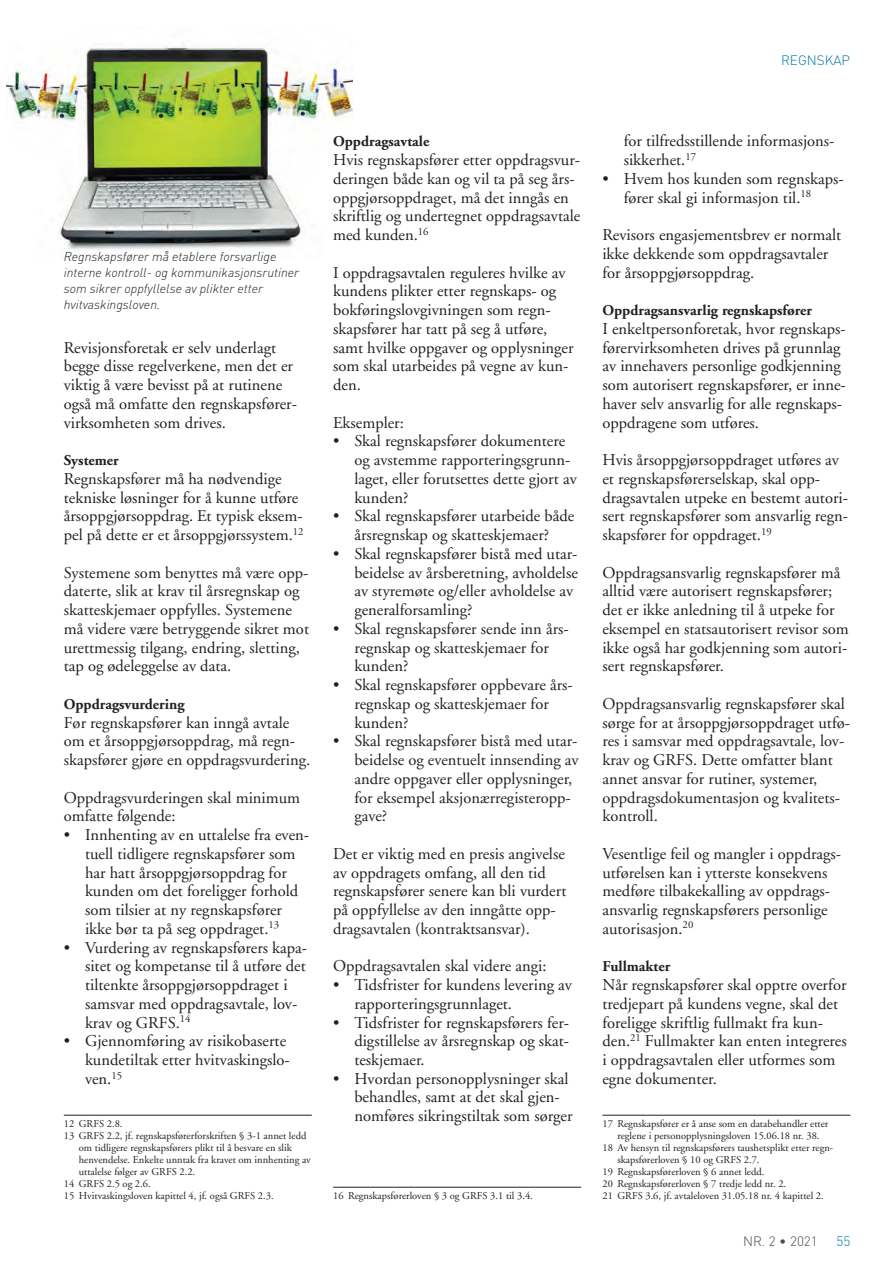
<style>
.page{position:relative;width:893px;height:1263px;background:#fff}
.page>*{position:absolute;margin:0;border:0;box-sizing:border-box;transform-origin:0 0}
.t1{font:16.5px/18.8px "Adobe Garamond";color:#231f20}
.t2{font:700 15px "Adobe Garamond";color:#231f20}
.t3{font:300 13.5px "DIN";color:#0079a3}
.t4{font:300 13.5px "DIN";color:#4b4c4d}
.t5{font:italic 300 12.75px/15.8px "DIN";color:#231f20}
.t6{font:10.5px "Adobe Garamond";color:#231f20}
</style>
<div class="page">
<img style="left:6px;top:43px;width:347px;height:207px">
<hr style="left:64px;top:1115px;width:248px;height:1px;background:#231f20">
<hr style="left:333px;top:1187px;width:248px;height:1px;background:#231f20">
<hr style="left:602px;top:1115px;width:248px;height:1px;background:#231f20">
<p class="t3" style="left:781px;top:52px;width:19px">REGNSKAP</p>
<p class="t5" style="left:64px;top:249px;width:237px">Regnskapsfører må etablere forsvarlige interne kontroll- og kommunikasjonsrutiner som sikrer oppfyllelse av plikter etter hvitvaskingsloven.</p>
<p class="t1" style="left:64px;top:338px;width:235px">Revisjonsforetak er selv underlagt begge disse regelverkene, men det er viktig å være bevisst på at rutinene også må omfatte den regnskapsfører&shy;virksomheten som drives.</p>
<p class="t2" style="left:64px;top:452px;width:57px">Systemer</p>
<p class="t1" style="left:64px;top:470px;width:241px">Regnskapsfører må ha nødvendige tekniske løsninger for å kunne utføre årsoppgjørsoppdrag. Et typisk eksem&shy;pel på dette er et årsoppgjørssystem.<sup>12</sup></p>
<p class="t1" style="left:64px;top:563px;width:247px">Systemene som benyttes må være opp&shy;daterte, slik at krav til årsregnskap og skatteskjemaer oppfylles. Systemene må videre være betryggende sikret mot urettmessig tilgang, endring, sletting, tap og ødeleggelse av data.</p>
<p class="t2" style="left:64px;top:696px;width:122px">Oppdragsvurdering</p>
<p class="t1" style="left:64px;top:713px;width:248px">Før regnskapsfører kan inngå avtale om et årsoppgjørsoppdrag, må regn&shy;skapsfører gjøre en oppdragsvurdering.</p>
<p class="t1" style="left:64px;top:788px;width:238px">Oppdragsvurderingen skal minimum omfatte følgende:</p>
<p class="t1" style="left:85px;top:826px;width:226px;text-indent:-21px">• Innhenting av en uttalelse fra even&shy;tuell tidligere regnskapsfører som har hatt årsoppgjørsoppdrag for kunden om det foreligger forhold som tilsier at ny regnskapsfører ikke bør ta på seg oppdraget.<sup>13</sup></p>
<p class="t1" style="left:85px;top:938px;width:224px;text-indent:-21px">• Vurdering av regnskapsførers kapa&shy;sitet og kompetanse til å utføre det tiltenkte årsoppgjørsoppdraget i samsvar med oppdragsavtale, lov&shy;krav og GRFS.<sup>14</sup></p>
<p class="t1" style="left:85px;top:1032px;width:206px;text-indent:-21px">• Gjennomføring av risikobaserte kundetiltak etter hvitvaskingslo&shy;ven.<sup>15</sup></p>
<p class="t6" style="left:64px;top:1118px;width:60px">12 GRFS 2.8.</p>
<p class="t6" style="left:64px;top:1130px;width:244px">13 GRFS 2.2, jf. regnskapsførerforskriften § 3-1 annet ledd</p>
<p class="t6" style="left:79px;top:1142px;width:215px">om tidligere regnskapsførers plikt til å besvare en slik</p>
<p class="t6" style="left:79px;top:1154px;width:234px">henvendelse. Enkelte unntak fra kravet om innhenting av</p>
<p class="t6" style="left:79px;top:1166px;width:118px">uttalelse følger av GRFS 2.2.</p>
<p class="t6" style="left:64px;top:1178px;width:88px">14 GRFS 2.5 og 2.6.</p>
<p class="t6" style="left:64px;top:1190px;width:211px">15 Hvitvaskingsloven kapittel 4, jf. også GRFS 2.3.</p>
<p class="t2" style="left:333px;top:133px;width:98px">Oppdragsavtale</p>
<p class="t1" style="left:333px;top:151px;width:249px">Hvis regnskapsfører etter oppdragsvur&shy;deringen både kan og vil ta på seg års&shy;oppgjørsoppdraget, må det inngås en skriftlig og undertegnet oppdragsavtale med kunden.<sup>16</sup></p>
<p class="t1" style="left:333px;top:263px;width:242px">I oppdragsavtalen reguleres hvilke av kundens plikter etter regnskaps- og bokføringslovgivningen som regn&shy;skapsfører har tatt på seg å utføre, samt hvilke oppgaver og opplysninger som skal utarbeides på vegne av kun&shy;den.</p>
<p class="t1" style="left:333px;top:413px;width:72px">Eksempler:</p>
<p class="t1" style="left:354px;top:432px;width:224px;text-indent:-21px">• Skal regnskapsfører dokumentere og avstemme rapporteringsgrunn&shy;laget, eller forutsettes dette gjort av kunden?</p>
<p class="t1" style="left:333px;top:507px;width:243px;text-align:center">• Skal regnskapsfører utarbeide både årsregnskap og skatteskjemaer?</p>
<p class="t1" style="left:354px;top:545px;width:225px;text-indent:-21px">• Skal regnskapsfører bistå med utar&shy;beidelse av årsberetning, avholdelse av styremøte og/eller avholdelse av generalforsamling?</p>
<p class="t1" style="left:354px;top:620px;width:216px;text-indent:-21px">• Skal regnskapsfører sende inn års&shy;regnskap og skatteskjemaer for kunden?</p>
<p class="t1" style="left:354px;top:676px;width:220px;text-indent:-21px">• Skal regnskapsfører oppbevare års&shy;regnskap og skatteskjemaer for kunden?</p>
<p class="t1" style="left:354px;top:732px;width:226px;text-indent:-21px">• Skal regnskapsfører bistå med utar&shy;beidelse og eventuelt innsending av andre oppgaver eller opplysninger, for eksempel aksjonærregisteropp&shy;gave?</p>
<p class="t1" style="left:333px;top:844px;width:235px">Det er viktig med en presis angivelse av oppdragets omfang, all den tid regnskapsfører senere kan bli vurdert på oppfyllelse av den inngåtte opp&shy;dragsavtalen (kontraktsansvar).</p>
<p class="t1" style="left:333px;top:957px;width:215px">Oppdragsavtalen skal videre angi:</p>
<p class="t1" style="left:354px;top:976px;width:219px;text-indent:-21px">• Tidsfrister for kundens levering av rapporteringsgrunnlaget.</p>
<p class="t1" style="left:354px;top:1013px;width:216px;text-align:justify;text-indent:-21px">• Tidsfrister for regnskapsførers fer&shy;digstillelse av årsregnskap og skat&shy;teskjemaer.</p>
<p class="t1" style="left:354px;top:1069px;width:220px;text-indent:-21px">• Hvordan personopplysninger skal behandles, samt at det skal gjen&shy;nomføres sikringstiltak som sørger</p>
<p class="t6" style="left:333px;top:1190px;width:201px">16 Regnskapsførerloven § 3 og GRFS 3.1 til 3.4.</p>
<p class="t1" style="left:624px;top:132px;width:212px">for tilfredsstillende informasjons&shy;sikkerhet.<sup>17</sup></p>
<p class="t1" style="left:624px;top:170px;width:221px;text-indent:-21px">• Hvem hos kunden som regnskaps&shy;fører skal gi informasjon til.<sup>18</sup></p>
<p class="t1" style="left:602px;top:226px;width:240px">Revisors engasjementsbrev er normalt ikke dekkende som oppdragsavtaler for årsoppgjørsoppdrag.</p>
<p class="t2" style="left:602px;top:302px;width:211px">Oppdragsansvarlig regnskapsfører</p>
<p class="t1" style="left:602px;top:320px;width:245px">I enkeltpersonforetak, hvor regnskaps&shy;førervirksomheten drives på grunnlag av innehavers personlige godkjenning som autorisert regnskapsfører, er inne&shy;haver selv ansvarlig for alle regnskaps&shy;oppdragene som utføres.</p>
<p class="t1" style="left:602px;top:451px;width:247px">Hvis årsoppgjørsoppdraget utføres av et regnskapsførerselskap, skal opp&shy;dragsavtalen utpeke en bestemt autori&shy;sert regnskapsfører som ansvarlig regn&shy;skapsfører for oppdraget.<sup>19</sup></p>
<p class="t1" style="left:602px;top:563px;width:248px">Oppdragsansvarlig regnskapsfører må alltid være autorisert regnskapsfører; det er ikke anledning til å utpeke for eksempel en statsautorisert revisor som ikke også har godkjenning som autori&shy;sert regnskapsfører.</p>
<p class="t1" style="left:602px;top:695px;width:249px">Oppdragsansvarlig regnskapsfører skal sørge for at årsoppgjørsoppdraget utfø&shy;res i samsvar med oppdragsavtale, lov&shy;krav og GRFS. Dette omfatter blant annet ansvar for rutiner, systemer, oppdragsdokumentasjon og kvalitets&shy;kontroll.</p>
<p class="t1" style="left:602px;top:845px;width:240px">Vesentlige feil og mangler i oppdrags&shy;utførelsen kan i ytterste konsekvens medføre tilbakekalling av oppdrags&shy;ansvarlig regnskapsførers personlige autorisasjon.<sup>20</sup></p>
<p class="t2" style="left:602px;top:958px;width:69px">Fullmakter</p>
<p class="t1" style="left:602px;top:976px;width:246px">Når regnskapsfører skal opptre overfor tredjepart på kundens vegne, skal det foreligge skriftlig fullmakt fra kun&shy;den.<sup>21</sup> Fullmakter kan enten integreres i oppdragsavtalen eller utformes som egne dokumenter.</p>
<p class="t6" style="left:602px;top:1118px;width:228px">17 Regnskapsfører er å anse som en databehandler etter</p>
<p class="t6" style="left:617px;top:1130px;width:204px">reglene i personopplysningsloven 15.06.18 nr. 38.</p>
<p class="t6" style="left:602px;top:1142px;width:232px">18 Av hensyn til regnskapsførers taushetsplikt etter regn-</p>
<p class="t6" style="left:617px;top:1154px;width:144px">skapsførerloven § 10 og GRFS 2.7.</p>
<p class="t6" style="left:602px;top:1166px;width:164px">19 Regnskapsførerloven § 6 annet ledd.</p>
<p class="t6" style="left:602px;top:1178px;width:185px">20 Regnskapsførerloven § 7 tredje ledd nr. 2.</p>
<p class="t6" style="left:602px;top:1190px;width:223px">21 GRFS 3.6, jf. avtaleloven 31.05.18 nr. 4 kapittel 2.</p>
<p class="t4" style="left:743px;top:1232px;width:76px">NR. 2 • 2021</p>
<p class="t3" style="left:836px;top:1232px;width:16px">55</p>
</div>
